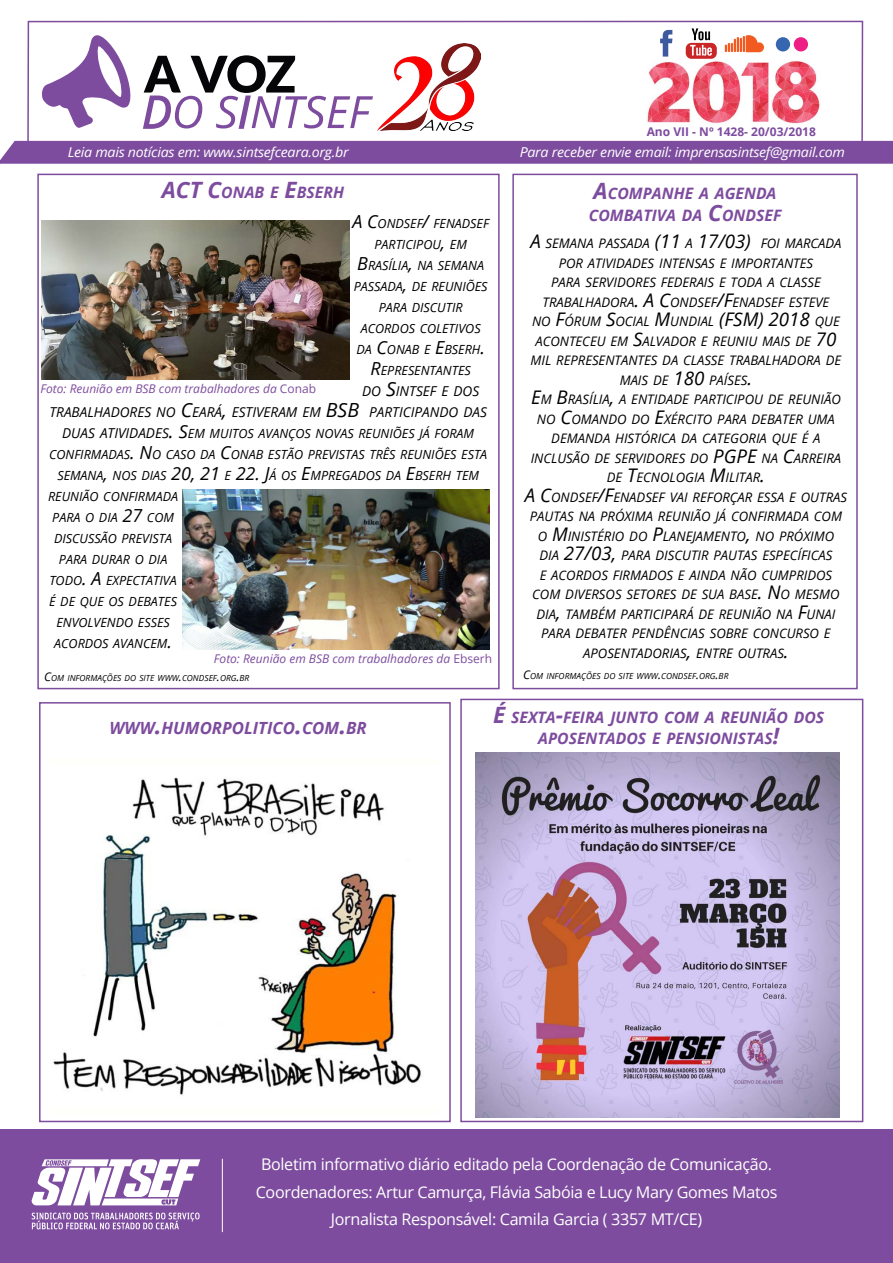
<style>
.page{position:relative;width:893px;height:1263px;background:#fff}
.page>*{position:absolute;margin:0;border:0;box-sizing:border-box;transform-origin:0 0}
.t1{font:italic 700 16.8px "Open Sans";color:#7d4c9e}
.t2{font:16.05px/27.5px "Open Sans";letter-spacing:-.02em;color:#fff;text-align:center}
.t3{font:italic 700 15.75px/22.5px "Open Sans";color:#7d4c9e;text-align:center}
.t4{font:italic 13.65px "Open Sans";letter-spacing:-.02em;color:#fff;scale:1.05 1}
.t5{font:italic 13.65px/21px "Open Sans";color:#000}
.t6{font:italic 13.2px "Open Sans";color:#000}
.t7{font:italic 12.6px/21px "Open Sans";color:#000;text-align:center}
.t8{font:italic 12px "Open Sans";color:#7d4c9e}
.t9{font:700 12px "Open Sans";color:#7d4c9e}
.t10{font:italic 8.4px "Open Sans";color:#000}
.s1{font-size:22.5px}
.s2{font-size:18px}
.s3{font-size:19.5px}
.s4{font-size:13.65px}
.s5{font-style:normal}
.s6{font-size:18.75px}
.s7{font-size:12px}
.s8{font-size:24px}
</style>
<div class="page">
<div style="left:37px;top:174px;width:463px;height:515px;border:2px solid #7d4c9e"></div>
<div style="left:27px;top:21px;width:836px;height:135px;border:2px solid #7d4c9e"></div>
<img style="left:647px;top:47px;width:173px;height:77px">
<svg style="left:660px;top:30px;width:12px;height:27px"></svg>
<div style="left:776px;top:37px;width:14px;height:14px;background:#3666b0;border-radius:50%"></div>
<div style="left:794px;top:37px;width:14px;height:14px;background:#ed1f84;border-radius:50%"></div>
<svg style="left:686px;top:28px;width:31px;height:31px"></svg>
<svg style="left:725px;top:35px;width:39px;height:17px"></svg>
<svg style="left:143px;top:55px;width:230px;height:74px"></svg>
<svg style="left:41px;top:35px;width:90px;height:93px"></svg>
<div style="left:1px;top:1130px;width:892px;height:133px;background:#7d4c9e"></div>
<svg style="left:0;top:140px;width:893px;height:24px;background:#8455a3"></svg>
<hr style="left:222px;top:1159px;width:1px;height:73px;background:#fff">
<svg style="left:31px;top:1159px;width:169px;height:46px"></svg>
<svg style="left:32px;top:1212px;width:168px;height:17px"></svg>
<img style="left:378px;top:43px;width:103px;height:88px">
<div style="left:39px;top:702px;width:412px;height:420px;border:2px solid #7d4c9e"></div>
<div style="left:460px;top:699px;width:403px;height:423px;border:2px solid #7d4c9e"></div>
<img style="left:475px;top:752px;width:365px;height:365px">
<img style="left:53px;top:777px;width:368px;height:318px">
<div style="left:512px;top:174px;width:346px;height:515px;border:2px solid #7d4c9e"></div>
<img style="left:42px;top:220px;width:307px;height:160px">
<img style="left:182px;top:489px;width:307px;height:160px">
<p class="t9" style="left:647px;top:123px;width:171px">Ano VII - Nº 1428- 20/03/2018</p>
<p class="t4" style="left:68px;top:143px;width:269px">Leia mais notícias em: www.sintsefceara.org.br</p>
<p class="t4" style="left:520px;top:143px;width:311px">Para receber envie email: imprensasintsef@gmail.com</p>
<p class="t3" style="left:162px;top:180px;width:184px"><span class="s1">ACT C</span>ONAB E <span class="s1">E</span>BSERH</p>
<p class="t7" style="left:352px;top:212px;width:138px"><span class="s2">A C</span>ONDSEF<span class="s2">/</span> FENADSEF<br>PARTICIPOU<span class="s2">,</span> EM<br><span class="s2">B</span>RASÍLIA<span class="s2">,</span> NA SEMANA<br>PASSADA<span class="s2">,</span> DE REUNIÕES<br>PARA DISCUTIR<br>ACORDOS COLETIVOS<br>DA <span class="s2">C</span>ONAB E <span class="s2">E</span>BSERH<span class="s2">.<br>R</span>EPRESENTANTES</p>
<p class="t5" style="left:49px;top:380px;width:439px;text-indent:313px">DO <span class="s3">S</span>INTSEF E DOS<br>TRABA LHADORES NO <span class="s3">C</span>EARÁ<span class="s3">,</span> ESTIVERAM EM <span class="s3">BSB</span> PARTICIPANDO DAS</p>
<p class="t7" style="left:62px;top:422px;width:413px"><span class="s4">DUAS ATIVIDADES</span><span class="s3">.</span> <span class="s2">S</span>EM MUITOS AVANÇOS NOVAS REUNIÕES JÁ FORAM</p>
<p class="t7" style="left:49px;top:443px;width:440px">CONFIRMADAS<span class="s2">. N</span>O CASO DA <span class="s2">C</span>ONAB ESTÃO PREVISTAS TRÊS REUNIÕES ESTA</p>
<p class="t7" style="left:57px;top:464px;width:423px">SEMANA<span class="s2">,</span> NOS DIAS <span class="s2">20, 21</span> E <span class="s2">22. J</span>Á OS <span class="s2">E</span>MPREGADOS DA <span class="s2">E</span>BSERH TEM</p>
<p class="t7" style="left:48px;top:485px;width:132px">REUNIÃO CONFIRMADA</p>
<p class="t7" style="left:52px;top:506px;width:123px">PARA O DIA <span class="s2">27</span> COM</p>
<p class="t7" style="left:54px;top:527px;width:120px">DISCUSSÃO PREVISTA</p>
<p class="t7" style="left:59px;top:548px;width:110px">PARA DURAR O DIA</p>
<p class="t7" style="left:49px;top:569px;width:129px">TODO<span class="s2">. A</span> EXPECTATIVA</p>
<p class="t7" style="left:49px;top:590px;width:129px">É DE QUE OS DEBA TES</p>
<p class="t7" style="left:56px;top:611px;width:115px">ENVOLVENDO ESSES</p>
<p class="t7" style="left:54px;top:632px;width:119px">ACORDOS AVANCEM<span class="s2">.</span></p>
<p class="t8" style="left:40px;top:380px;width:277px">Foto: Reunião em BSB com trabalhadores da <span class="s5">Conab</span></p>
<p class="t8" style="left:214px;top:651px;width:280px">Foto: Reunião em BSB com trabalhadores da <span class="s5">Ebserh</span></p>
<p class="t3" style="left:589px;top:181px;width:194px"><span class="s1">A</span>COMPANHE A AGENDA<br>COMBATIVA DA <span class="s1">C</span>ONDSEF</p>
<p class="t6" style="left:530px;top:235px;width:313px"><span class="s6">A</span> SEMANA PASSADA <span class="s6">(11</span> A <span class="s6">17/03)</span> FOI MARCA DA</p>
<p class="t6" style="left:559px;top:254px;width:256px">POR ATIVIDADES INTENSAS E IMPORTANTES</p>
<p class="t6" style="left:551px;top:274px;width:271px">PARA SERVIDORES FEDERAIS E TODA A CLASSE</p>
<p class="t6" style="left:543px;top:293px;width:288px">TRABA LHADORA<span class="s6">. A C</span>ONDSEF<span class="s6">/F</span>ENADSEF ESTEVE</p>
<p class="t6" style="left:532px;top:313px;width:309px">NO <span class="s6">F</span>ÓRUM <span class="s6">S</span>OCIAL <span class="s6">M</span>UNDIAL <span class="s6">(FSM) 2018</span> QUE</p>
<p class="t6" style="left:535px;top:332px;width:302px">ACONTECEU EM <span class="s6">S</span>ALVADOR E REUNIU MAIS DE <span class="s6">70</span></p>
<p class="t6" style="left:531px;top:352px;width:312px">MIL REPRESENTANTES DA CLASSE TRABA LHADORA DE</p>
<p class="t6" style="left:620px;top:371px;width:134px">MAIS DE <span class="s6">180</span> PAÍSES<span class="s6">.</span></p>
<p class="t6" style="left:531px;top:391px;width:311px"><span class="s6">E</span>M <span class="s6">B</span>RASÍLIA<span class="s6">,</span> A ENTIDADE PARTICIPOU DE REUNIÃO</p>
<p class="t6" style="left:537px;top:410px;width:300px">NO <span class="s6">C</span>OMANDO DO <span class="s6">E</span>XÉRCITO PARA DEBA TER UMA</p>
<p class="t6" style="left:551px;top:430px;width:271px">DEMANDA HISTÓRICA DA CA TEGORIA QUE É A</p>
<p class="t6" style="left:531px;top:449px;width:195px">INCLUSÃO DE SERVIDORES DO <span class="s6">PGPE</span></p>
<p class="t6" style="left:762px;top:449px;width:81px">NA <span class="s6">C</span>ARREIRA</p>
<p class="t6" style="left:607px;top:469px;width:160px">DE <span class="s6">T</span>ECNOLOGIA <span class="s6">M</span>ILITAR<span class="s6">.</span></p>
<p class="t6" style="left:525px;top:488px;width:324px"><span class="s6">A C</span>ONDSEF<span class="s6">/F</span>ENADSEF VAI REFORÇAR ESSA E OUTRAS</p>
<p class="t6" style="left:530px;top:508px;width:314px">PAUTAS NA PRÓXIMA REUNIÃO JÁ CONFIRMADA COM</p>
<p class="t6" style="left:538px;top:527px;width:298px">O <span class="s6">M</span>INISTÉRIO DO <span class="s6">P</span>LANEJAMENTO<span class="s6">,</span> NO PRÓXIMO</p>
<p class="t6" style="left:539px;top:547px;width:294px">DIA <span class="s6">27/03,</span> PARA DISCUTIR PAUTAS ESPECÍFICAS</p>
<p class="t6" style="left:540px;top:566px;width:294px">E ACORDOS FIRMADOS E AINDA NÃO CUMPRIDOS</p>
<p class="t6" style="left:532px;top:586px;width:309px">COM DIVERSOS SETORES DE SUA BASE<span class="s6">. N</span>O MESMO</p>
<p class="t6" style="left:536px;top:605px;width:301px">DIA<span class="s6">,</span> TAMBÉM PARTICIPARÁ DE REUNIÃO NA <span class="s6">F</span>UNAI</p>
<p class="t6" style="left:541px;top:625px;width:291px">PARA DEBA TER PENDÊNCIAS SOBRE CONCURSO E</p>
<p class="t6" style="left:583px;top:644px;width:207px">APOSENTADORIAS<span class="s6">,</span> ENTRE OUTRAS<span class="s6">.</span></p>
<p class="t10" style="left:44px;top:673px;width:207px"><span class="s7">C</span>OM INFORMAÇÕES DO SITE WWW<span class="s7">.</span>CONDSEF<span class="s7">.</span>ORG<span class="s7">.</span>BR</p>
<p class="t10" style="left:523px;top:670px;width:207px"><span class="s7">C</span>OM INFORMAÇÕES DO SITE WWW<span class="s7">.</span>CONDSEF<span class="s7">.</span>ORG<span class="s7">.</span>BR</p>
<p class="t1" style="left:110px;top:716px;width:259px">WWW<span class="s8">.</span>HUMORPOLITICO<span class="s8">.</span>COM<span class="s8">.</span>BR</p>
<p class="t3" style="left:493px;top:706px;width:333px;line-height:21px"><span class="s1">É</span> SEXTA <span class="s1">-</span>FEIRA JUNTO COM A REUNIÃO DOS<br>APOSENTA DOS E PENSIONISTAS<span class="s1">!</span></p>
<p class="t2" style="left:256px;top:1150px;width:523px">Boletim informativo diário editado pela Coordenação de Comunicação.<br>Coordenadores: Artur Camurça, Flávia Sabóia e Lucy Mary Gomes Matos<br>Jornalista Responsável: Camila Garcia ( 3357 MT/CE)</p>
</div>
